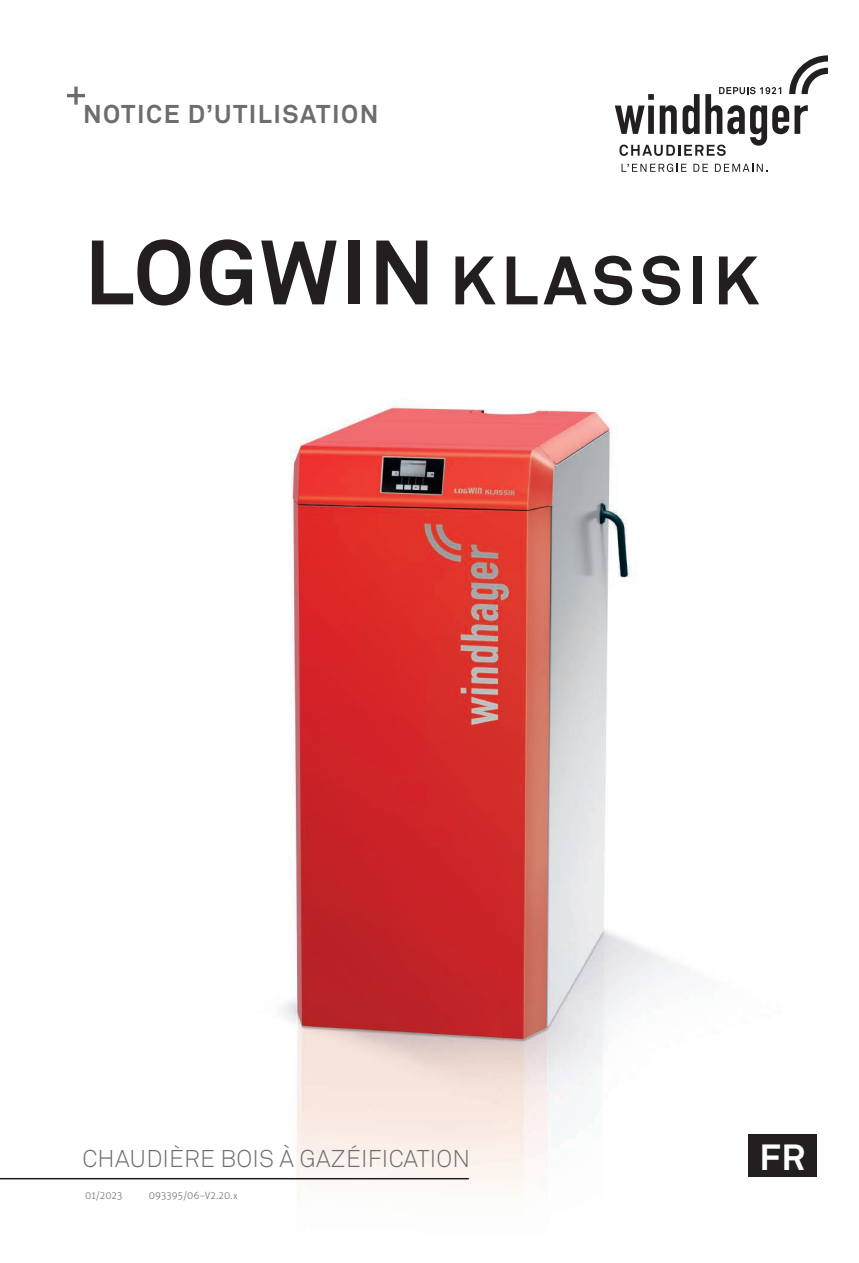
<style>
.page{position:relative;width:859px;height:1263px;background:#fff}
.page>*{position:absolute;margin:0;border:0;box-sizing:border-box;transform-origin:0 0}
.t1{font:700 67.5px "Akkurat Pro";letter-spacing:.08em;color:#231f20}
.t2{font:700 36px "Akkurat Pro";color:#fff}
.t3{font:700 25.5px "Akkurat Pro";letter-spacing:.06em;color:#6c6d70}
.t4{font:300 24px "Akkurat Pro";letter-spacing:.01em;color:#6c6d70}
.t5{font:300 10.5px "Unit OT";letter-spacing:.02em;color:#6c6d70}
.s1{font-size:90px}
</style>
<div class="page">
<img style="left:128px;top:401px;width:689px;height:793px">
<svg style="left:621px;top:164px;width:65px;height:8px"></svg>
<svg style="left:693px;top:164px;width:15px;height:8px"></svg>
<svg style="left:715px;top:164px;width:53px;height:8px"></svg>
<svg style="left:615px;top:55px;width:213px;height:101px"></svg>
<div style="left:748px;top:1134px;width:68px;height:43px;background:#231f20"></div>
<svg style="left:67px;top:87px;width:18px;height:18px"></svg>
<hr style="left:0;top:1178px;width:469px;height:1px;background:#231f20">
<p class="t3" style="left:83px;top:98px;width:297px">NOTICE D’UTILISATION</p>
<h1 class="t1" style="left:84px;top:239px;width:676px"><span class="s1">LOGWIN</span> KLASSIK</h1>
<p class="t4" style="left:82px;top:1144px;width:389px">CHAUDIÈRE BOIS À GAZÉIFICATION</p>
<p class="t5" style="left:85px;top:1189px;width:39px">01/2023</p>
<p class="t5" style="left:149px;top:1189px;width:90px">093395/06–V2.20.x</p>
<h2 class="t2" style="left:760px;top:1135px;width:47px">FR</h2>
</div>
